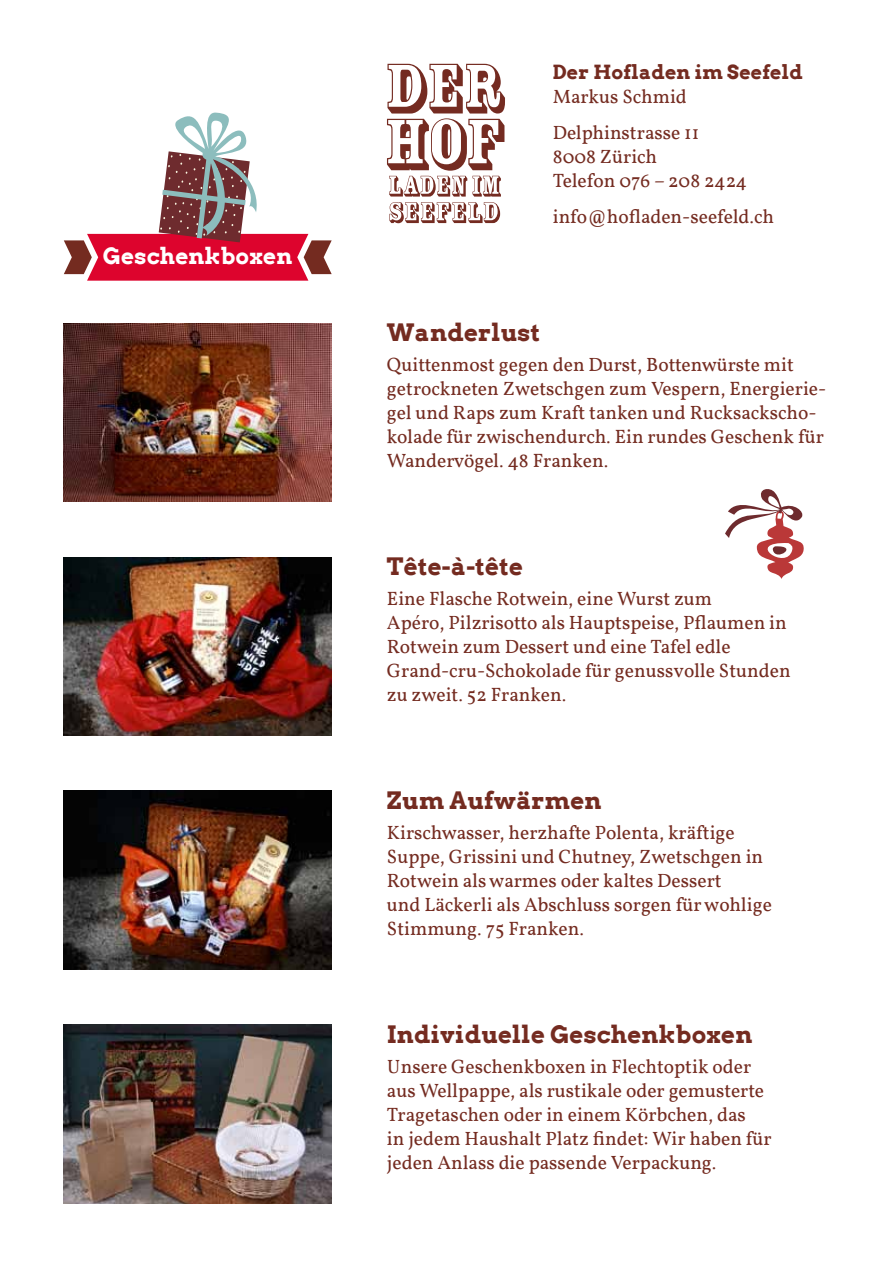
<style>
.page{position:relative;width:893px;height:1263px;background:#fff}
.page>*{position:absolute;margin:0;border:0;box-sizing:border-box;transform-origin:0 0}
.t1{font:700 24px "Arvo";letter-spacing:.01em;color:#742b20}
.t2{font:700 22.5px "Arvo";letter-spacing:.01em;color:#fff}
.t3{font:19.5px/24px "Vollkorn";color:#742b20}
.t4{font:700 19.5px "Arvo";letter-spacing:.01em;color:#742b20}
</style>
<div class="page">
<svg style="left:387px;top:64px;width:118px;height:159px"></svg>
<img style="left:64px;top:323px;width:268px;height:179px">
<img style="left:64px;top:557px;width:268px;height:179px">
<img style="left:64px;top:791px;width:268px;height:178px">
<img style="left:64px;top:1025px;width:268px;height:178px">
<svg style="left:64px;top:112px;width:268px;height:169px"></svg>
<svg style="left:725px;top:489px;width:79px;height:90px"></svg>
<p class="t2" style="left:103px;top:242px;width:191px">Geschenkboxen</p>
<p class="t4" style="left:553px;top:59px;width:251px">Der Hofladen im Seefeld</p>
<p class="t3" style="left:553px;top:78px;width:148px;line-height:36px">Markus Schmid<br>Delphinstrasse 11</p>
<p class="t3" style="left:553px;top:144px;width:196px">8008 Zürich<br>Telefon 076 – 208 2424</p>
<p class="t3" style="left:553px;top:204px;width:223px">info@hofladen-seefeld.ch</p>
<p class="t1" style="left:387px;top:318px;width:155px">Wanderlust</p>
<p class="t3" style="left:387px;top:353px;width:441px">Quittenmost gegen den Durst, Bottenwürste mit getrockneten Zwetschgen zum Vespern, Energierie&shy;gel und Raps zum Kraft tanken und Rucksackscho&shy;kolade für zwischendurch. Ein rundes Geschenk für Wandervögel. 48 Franken.</p>
<p class="t1" style="left:387px;top:552px;width:137px">Tête-à-tête</p>
<p class="t3" style="left:387px;top:587px;width:405px">Eine Flasche Rotwein, eine Wurst zum<br>Apéro, Pilzrisotto als Hauptspeise, Pflaumen in Rotwein zum Dessert und eine Tafel edle Grand-cru-Schokolade für genussvolle Stunden zu zweit. 52 Franken.</p>
<p class="t1" style="left:387px;top:785px;width:216px">Zum Aufwärmen</p>
<p class="t3" style="left:387px;top:821px;width:386px">Kirschwasser, herzhafte Polenta, kräftige Suppe, Grissini und Chutney, Zwetschgen in Rotwein als warmes oder kaltes Dessert<br>und Läckerli als Abschluss sorgen für wohlige Stimmung. 75 Franken.</p>
<p class="t1" style="left:387px;top:1019px;width:367px">Individuelle Geschenkboxen</p>
<p class="t3" style="left:387px;top:1054px;width:386px">Unsere Geschenkboxen in Flechtoptik oder aus Wellpappe, als rustikale oder gemusterte Tragetaschen oder in einem Körbchen, das<br>in jedem Haushalt Platz findet: Wir haben für jeden Anlass die passende Verpackung.</p>
</div>
